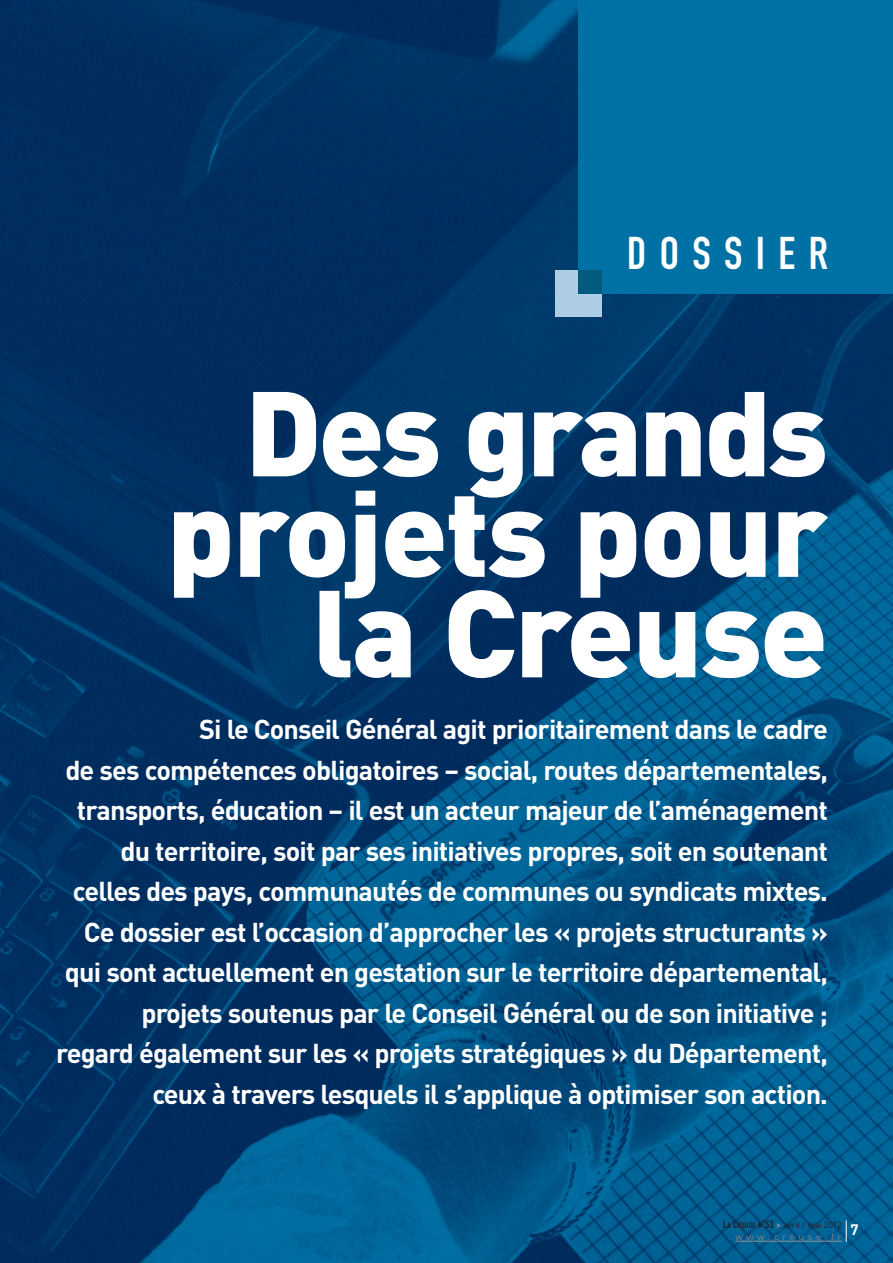
<style>
.page{position:relative;width:893px;height:1263px;background:#fff}
.page>*{position:absolute;margin:0;border:0;box-sizing:border-box;transform-origin:0 0}
.t1{font:900 121.5px "DIN";letter-spacing:-.015em;color:#fff}
.t2{font:900 120px "DIN";letter-spacing:-.015em;color:#fff}
.t3{font:900 118.5px "DIN";letter-spacing:-.03em;color:#fff}
.t4{font:45.15px "DIN Engschrift";letter-spacing:.295em;color:#fff}
.t5{font:700 27px/40.5px "DIN";letter-spacing:-.035em;color:#fff;text-align:right}
.t6{font:9px/12px "DIN";letter-spacing:-.025em;color:#231f20}
.s1{font-family:"DIN Engschrift";font-size:10.5px}
.s2{font-family:"DIN Engschrift";font-size:7.8px}
.s3{font-weight:700;color:#939598}
.s4{color:#808285}
</style>
<div class="page">
<img style="left:0;top:0;width:893px;height:1263px">
<div style="left:578px;top:0;width:315px;height:293px;background:#0071a5"></div>
<div style="left:555px;top:270px;width:47px;height:47px;background:#accde4"></div>
<div style="left:578px;top:270px;width:24px;height:23px;background:#005b7f"></div>
<hr style="left:736px;top:1241px;width:106px;height:1px;background:#939598">
<svg style="left:846px;top:1220px;width:1px;height:22px"></svg>
<h3 class="t4" style="left:627px;top:237px;width:202px">DOSSIER</h3>
<h3 class="t3" style="left:245px;top:363px;width:585px">Des grands</h3>
<h2 class="t2" style="left:167px;top:462px;width:663px">projets pour</h2>
<h1 class="t1" style="left:313px;top:561px;width:517px">la Creuse</h1>
<p class="t5" style="left:56px;top:708px;width:773px">Si le Conseil Général agit prioritairement dans le cadre<br>de ses compétences obligatoires – social, routes départementales, transports, éducation – il est un acteur majeur de l’aménagement du territoire, soit par ses initiatives propres, soit en soutenant celles des pays, communautés de communes ou syndicats mixtes.<br>Ce dossier est l’occasion d’approcher les « projets structurants » qui sont actuellement en gestation sur le territoire départemental, projets soutenus par le Conseil Général ou de son initiative ;<br>regard également sur les « projets stratégiques » du Département, ceux à travers lesquels il s’applique à optimiser son action.</p>
<p class="t6" style="left:735px;top:1218px;width:125px;text-indent:-12px"><span class="s1">L</span><span class="s2">A</span> <span class="s1">C</span><span class="s2">REUSE N</span><span class="s1">°53</span> <span class="s3">&gt;</span> avril / mai 2012 <span class="s4">www.creuse.fr</span> <sup>7</sup></p>
</div>
